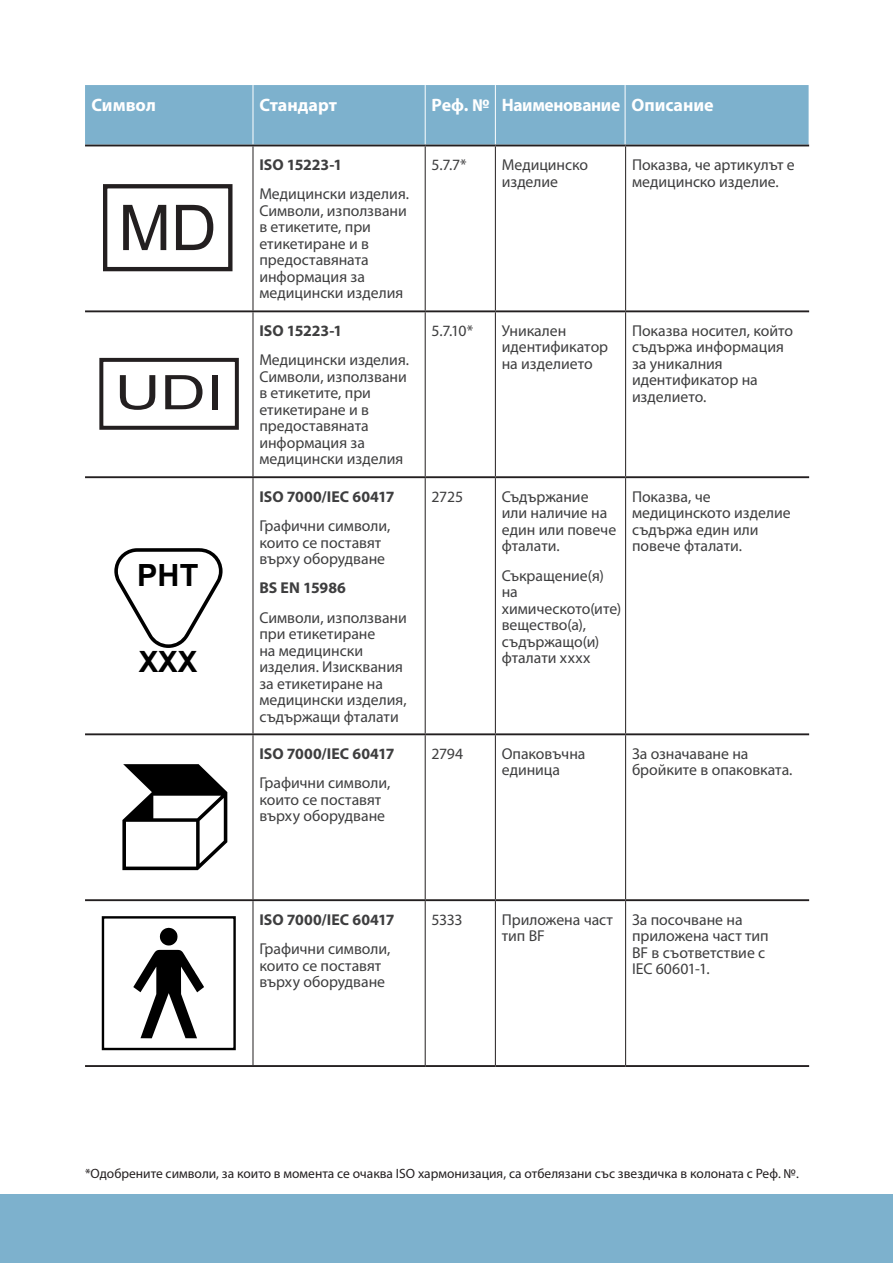
<style>
.page{position:relative;width:893px;height:1263px;background:#fff}
.page>*{position:absolute;margin:0;border:0;box-sizing:border-box;transform-origin:0 0}
.t1{font:63.15px "Arial";color:#231f20}
.t2{font:47.7px "Arial";color:#231f20;scale:1.32 1}
.t3{font:700 30.6px "Arial";color:#000}
.t4{font:700 29.25px "Arial";color:#000}
.t5{font:700 18px "Myriad Pro";color:#fff}
.Table_copy{font:15.75px/16.5px "Myriad Pro";color:#3e3e3f}
.Table_copy-2{font:700 15.75px "Myriad Pro";color:#3e3e3f}
.IFU_TEXT{font:13.5px "Myriad Pro";color:#231f20}
</style>
<div class="page">
<div style="left:85px;top:85px;width:724px;height:60px;background:#7db1cd"></div>
<hr style="left:253px;top:85px;width:1px;height:60px;background:#fff">
<hr style="left:425px;top:85px;width:1px;height:60px;background:#fff">
<hr style="left:495px;top:85px;width:1px;height:60px;background:#fff">
<hr style="left:625px;top:85px;width:1px;height:60px;background:#fff">
<div style="left:0;top:1194px;width:893px;height:69px;background:#7db1cd"></div>
<hr style="left:253px;top:146px;width:1px;height:164px;background:#231f20">
<hr style="left:425px;top:146px;width:1px;height:164px;background:#231f20">
<hr style="left:495px;top:146px;width:1px;height:164px;background:#231f20">
<hr style="left:625px;top:146px;width:1px;height:164px;background:#231f20">
<hr style="left:253px;top:312px;width:1px;height:164px;background:#231f20">
<hr style="left:425px;top:312px;width:1px;height:164px;background:#231f20">
<hr style="left:495px;top:312px;width:1px;height:164px;background:#231f20">
<hr style="left:625px;top:312px;width:1px;height:164px;background:#231f20">
<hr style="left:253px;top:478px;width:1px;height:255px;background:#231f20">
<hr style="left:425px;top:478px;width:1px;height:255px;background:#231f20">
<hr style="left:495px;top:478px;width:1px;height:255px;background:#231f20">
<hr style="left:625px;top:478px;width:1px;height:255px;background:#231f20">
<hr style="left:253px;top:735px;width:1px;height:164px;background:#231f20">
<hr style="left:425px;top:735px;width:1px;height:164px;background:#231f20">
<hr style="left:495px;top:735px;width:1px;height:164px;background:#231f20">
<hr style="left:625px;top:735px;width:1px;height:164px;background:#231f20">
<hr style="left:253px;top:901px;width:1px;height:164px;background:#231f20">
<hr style="left:425px;top:901px;width:1px;height:164px;background:#231f20">
<hr style="left:495px;top:901px;width:1px;height:164px;background:#231f20">
<hr style="left:625px;top:901px;width:1px;height:164px;background:#231f20">
<hr style="left:85px;top:145px;width:168px;height:1px;background:#231f20">
<hr style="left:253px;top:145px;width:172px;height:1px;background:#231f20">
<hr style="left:425px;top:145px;width:70px;height:1px;background:#231f20">
<hr style="left:495px;top:145px;width:131px;height:1px;background:#231f20">
<hr style="left:626px;top:145px;width:183px;height:1px;background:#231f20">
<hr style="left:85px;top:310px;width:168px;height:2px;background:#231f20">
<hr style="left:253px;top:310px;width:172px;height:2px;background:#231f20">
<hr style="left:425px;top:310px;width:70px;height:2px;background:#231f20">
<hr style="left:495px;top:310px;width:131px;height:2px;background:#231f20">
<hr style="left:626px;top:310px;width:183px;height:2px;background:#231f20">
<hr style="left:85px;top:476px;width:168px;height:2px;background:#231f20">
<hr style="left:253px;top:476px;width:172px;height:2px;background:#231f20">
<hr style="left:425px;top:476px;width:70px;height:2px;background:#231f20">
<hr style="left:495px;top:476px;width:131px;height:2px;background:#231f20">
<hr style="left:626px;top:476px;width:183px;height:2px;background:#231f20">
<hr style="left:85px;top:733px;width:168px;height:2px;background:#231f20">
<hr style="left:253px;top:733px;width:172px;height:2px;background:#231f20">
<hr style="left:425px;top:733px;width:70px;height:2px;background:#231f20">
<hr style="left:495px;top:733px;width:131px;height:2px;background:#231f20">
<hr style="left:626px;top:733px;width:183px;height:2px;background:#231f20">
<hr style="left:85px;top:899px;width:168px;height:2px;background:#231f20">
<hr style="left:253px;top:899px;width:172px;height:2px;background:#231f20">
<hr style="left:425px;top:899px;width:70px;height:2px;background:#231f20">
<hr style="left:495px;top:899px;width:131px;height:2px;background:#231f20">
<hr style="left:626px;top:899px;width:183px;height:2px;background:#231f20">
<hr style="left:85px;top:1065px;width:168px;height:2px;background:#231f20">
<hr style="left:253px;top:1065px;width:172px;height:2px;background:#231f20">
<hr style="left:425px;top:1065px;width:70px;height:2px;background:#231f20">
<hr style="left:495px;top:1065px;width:131px;height:2px;background:#231f20">
<hr style="left:626px;top:1065px;width:183px;height:2px;background:#231f20">
<div style="left:103px;top:184px;width:129px;height:87px;border:4px solid #231f20"></div>
<div style="left:99px;top:358px;width:140px;height:72px;border:4px solid #231f20"></div>
<svg style="left:114px;top:548px;width:109px;height:100px"></svg>
<svg style="left:122px;top:764px;width:105px;height:106px"></svg>
<svg style="left:133px;top:928px;width:71px;height:110px"></svg>
<div style="left:102px;top:916px;width:134px;height:134px;border:2px solid #000"></div>
<p class="t5" style="left:91px;top:93px;width:66px">Символ</p>
<p class="t5" style="left:259px;top:93px;width:79px">Стандарт</p>
<p class="t5" style="left:432px;top:93px;width:284px">Реф. № Наименование Описание</p>
<p class="t1" style="left:118px;top:187px;width:100px">MD</p>
<p class="t2" style="left:115px;top:361px;width:84px">UDI</p>
<h3 class="t3" style="left:137px;top:554px;width:63px">PHT</h3>
<h3 class="t4" style="left:139px;top:641px;width:60px">XXX</h3>
<p class="Table_copy-2" style="left:259px;top:154px;width:84px">ISO 15223-1</p>
<p class="Table_copy" style="left:259px;top:186px;width:151px">Медицински изделия.<br>Символи, използвани в етикетите, при етикетиране и в предоставяната информация за медицински изделия</p>
<p class="Table_copy-2" style="left:259px;top:320px;width:84px">ISO 15223-1</p>
<p class="Table_copy" style="left:259px;top:351px;width:151px">Медицински изделия.<br>Символи, използвани в етикетите, при етикетиране и в предоставяната информация за медицински изделия</p>
<p class="Table_copy-2" style="left:259px;top:486px;width:137px">ISO 7000/IEC 60417</p>
<p class="Table_copy" style="left:259px;top:517px;width:133px">Графични символи, които се поставят върху оборудване</p>
<p class="Table_copy-2" style="left:259px;top:578px;width:88px">BS EN 15986</p>
<p class="Table_copy" style="left:259px;top:609px;width:149px">Символи, използвани при етикетиране<br>на медицински изделия. Изисквания за етикетиране на медицински изделия, съдържащи фталати</p>
<p class="Table_copy-2" style="left:259px;top:743px;width:137px">ISO 7000/IEC 60417</p>
<p class="Table_copy" style="left:259px;top:774px;width:133px">Графични символи, които се поставят върху оборудване</p>
<p class="Table_copy" style="left:432px;top:156px;width:37px">5.7.7*</p>
<p class="Table_copy" style="left:502px;top:156px;width:88px">Медицинско изделие</p>
<p class="Table_copy" style="left:632px;top:156px;width:164px">Показва, че артикулът е медицинско изделие.</p>
<p class="Table_copy" style="left:432px;top:322px;width:43px">5.7.10*</p>
<p class="Table_copy" style="left:502px;top:322px;width:108px">Уникален идентификатор на изделието</p>
<p class="Table_copy" style="left:632px;top:322px;width:163px">Показва носител, който съдържа информация за уникалния идентификатор на изделието.</p>
<p class="Table_copy" style="left:432px;top:488px;width:33px">2725</p>
<p class="Table_copy" style="left:502px;top:488px;width:116px">Съдържание или наличие на един или повече фталати.</p>
<p class="Table_copy" style="left:502px;top:567px;width:121px">Съкращение(я) на химическото(ите) вещество(а), съдържащо(и) фталати хххх</p>
<p class="Table_copy" style="left:632px;top:488px;width:160px">Показва, че медицинското изделие съдържа един или повече фталати.</p>
<p class="Table_copy" style="left:432px;top:745px;width:33px">2794</p>
<p class="Table_copy" style="left:502px;top:745px;width:85px">Опаковъчна единица</p>
<p class="Table_copy" style="left:632px;top:745px;width:162px">За означаване на бройките в опаковката.</p>
<p class="Table_copy-2" style="left:259px;top:909px;width:137px">ISO 7000/IEC 60417</p>
<p class="Table_copy" style="left:259px;top:940px;width:133px">Графични символи, които се поставят върху оборудване</p>
<p class="Table_copy" style="left:432px;top:911px;width:32px">5333</p>
<p class="Table_copy" style="left:502px;top:911px;width:113px">Приложена част тип BF</p>
<p class="Table_copy" style="left:632px;top:911px;width:138px">За посочване на приложена част тип<br>BF в съответствие с<br>IEC 60601-1.</p>
<p class="IFU_TEXT" style="left:85px;top:1165px;width:715px">*Одобрените символи, за които в момента се очаква ISO хармонизация, са отбелязани със звездичка в колоната с Реф. №.</p>
</div>
